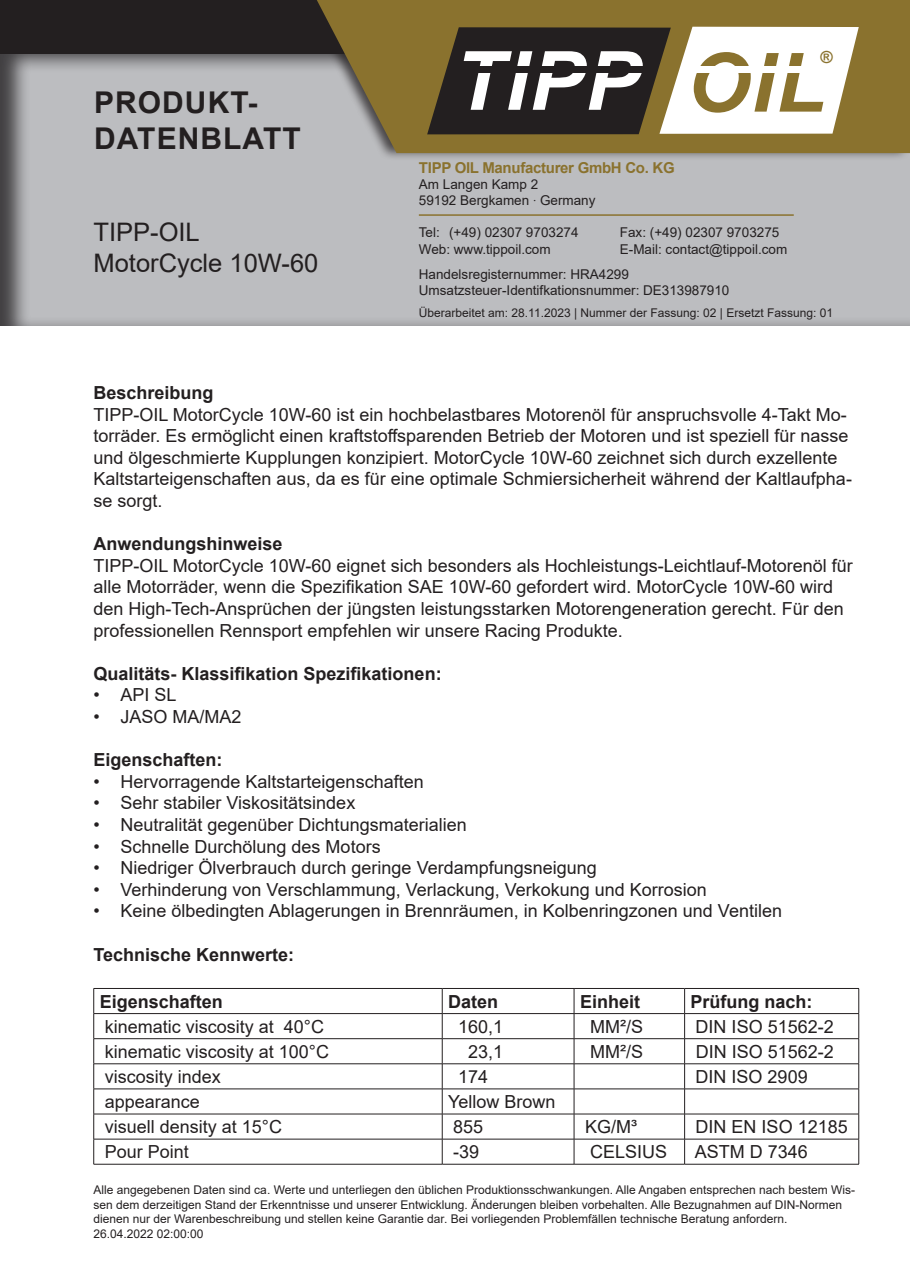
<style>
.page{position:relative;width:910px;height:1280px;background:#fff}
.page>*{position:absolute;margin:0;border:0;box-sizing:border-box;transform-origin:0 0}
.t1{font:italic 700 81.75px "Arial";letter-spacing:.015em;color:#fff}
.t2{font:700 30px/36px "Arial";letter-spacing:.035em;color:#231f20}
.t3{font:25.5px "Arial";color:#231f20}
.t4{font:18px/21.6px "Arial";color:#231f20}
.t5{font:700 18px "Arial";color:#231f20}
.t6{font:700 16.65px "Arial";color:#8a722e}
.t7{font:700 15px "Arial";letter-spacing:-.02em;color:#8a722e}
.t8{font:13.5px/16.4px "Arial";color:#231f20}
.t9{font:12px/14.4px "Arial";color:#231f20}
.s1{color:#8a722e}
.s2{font-family:"Helvetica Neue LT Std";font-weight:100;font-stretch:condensed}
</style>
<div class="page">
<div style="left:0;top:52px;width:910px;height:276px;background:#231f20;opacity:.75"></div>
<div style="left:0;top:0;width:910px;height:53px;background:#231f20"></div>
<div style="left:300px;top:0;width:610px;height:161px;background:#231f20;opacity:.75"></div>
<svg style="left:317px;top:0;width:593px;height:153px;fill:#8a722e"></svg>
<svg style="left:427px;top:27px;width:432px;height:107px"></svg>
<div style="left:454px;top:51px;width:183px;height:77px;background:#231f20"></div>
<div style="left:477px;top:66px;width:171px;height:7px;background:#231f20"></div>
<div style="left:694px;top:66px;width:109px;height:6px;background:#fff"></div>
<hr style="left:419px;top:214px;width:375px;height:2px;background:#8a722e">
<hr style="left:94px;top:988px;width:348px;height:1px;background:#231f20">
<hr style="left:442px;top:988px;width:132px;height:1px;background:#231f20">
<hr style="left:574px;top:988px;width:111px;height:1px;background:#231f20">
<hr style="left:685px;top:988px;width:174px;height:1px;background:#231f20">
<hr style="left:94px;top:1013px;width:348px;height:1px;background:#231f20">
<hr style="left:442px;top:1013px;width:132px;height:1px;background:#231f20">
<hr style="left:574px;top:1013px;width:111px;height:1px;background:#231f20">
<hr style="left:685px;top:1013px;width:174px;height:1px;background:#231f20">
<hr style="left:94px;top:1038px;width:348px;height:1px;background:#231f20">
<hr style="left:442px;top:1038px;width:132px;height:1px;background:#231f20">
<hr style="left:574px;top:1038px;width:111px;height:1px;background:#231f20">
<hr style="left:685px;top:1038px;width:174px;height:1px;background:#231f20">
<hr style="left:94px;top:1063px;width:348px;height:1px;background:#231f20">
<hr style="left:442px;top:1063px;width:132px;height:1px;background:#231f20">
<hr style="left:574px;top:1063px;width:111px;height:1px;background:#231f20">
<hr style="left:685px;top:1063px;width:174px;height:1px;background:#231f20">
<hr style="left:94px;top:1089px;width:348px;height:1px;background:#231f20">
<hr style="left:442px;top:1089px;width:132px;height:1px;background:#231f20">
<hr style="left:574px;top:1089px;width:111px;height:1px;background:#231f20">
<hr style="left:685px;top:1089px;width:174px;height:1px;background:#231f20">
<hr style="left:94px;top:1114px;width:348px;height:1px;background:#231f20">
<hr style="left:442px;top:1114px;width:132px;height:1px;background:#231f20">
<hr style="left:574px;top:1114px;width:111px;height:1px;background:#231f20">
<hr style="left:685px;top:1114px;width:174px;height:1px;background:#231f20">
<hr style="left:94px;top:1139px;width:348px;height:1px;background:#231f20">
<svg style="left:93px;top:989px;width:1px;height:175px"></svg>
<hr style="left:442px;top:1139px;width:132px;height:1px;background:#231f20">
<svg style="left:442px;top:989px;width:1px;height:175px"></svg>
<hr style="left:574px;top:1139px;width:111px;height:1px;background:#231f20">
<svg style="left:574px;top:989px;width:1px;height:175px"></svg>
<hr style="left:685px;top:1139px;width:174px;height:1px;background:#231f20">
<svg style="left:684px;top:989px;width:1px;height:175px"></svg>
<svg style="left:858px;top:989px;width:1px;height:175px"></svg>
<hr style="left:94px;top:1164px;width:348px;height:1px;background:#231f20">
<hr style="left:442px;top:1164px;width:132px;height:1px;background:#231f20">
<hr style="left:574px;top:1164px;width:111px;height:1px;background:#231f20">
<hr style="left:685px;top:1164px;width:174px;height:1px;background:#231f20">
<h2 class="t2" style="left:94px;top:85px;width:208px">PRODUKT-<br>DATENBLATT</h2>
<p class="t3" style="left:94px;top:215px;width:108px">TIPP-OIL</p>
<p class="t3" style="left:94px;top:245px;width:226px">MotorCycle 10W-60</p>
<h1 class="t1" style="left:454px;top:27px;width:373px">TIPP <span class="s1">OIL</span></h1>
<p class="t6" style="left:820px;top:47px;width:14px">®</p>
<p class="t7" style="left:419px;top:157px;width:257px">TIPP OIL Manufacturer GmbH Co. KG</p>
<p class="t8" style="left:419px;top:176px;width:178px">Am Langen Kamp 2<br>59192 Bergkamen <span class="s2">·</span> Germany</p>
<p class="t8" style="left:419px;top:224px;width:161px">Tel: (+49) 02307 9703274</p>
<p class="t8" style="left:620px;top:224px;width:161px">Fax: (+49) 02307 9703275</p>
<p class="t8" style="left:419px;top:240px;width:133px">Web: www.tippoil.com</p>
<p class="t8" style="left:419px;top:236px;width:370px;line-height:25.2px;text-indent:201px">E-Mail: contact@tippoil.com<br>Handelsregisternummer: HRA4299</p>
<p class="t8" style="left:419px;top:282px;width:312px">Umsatzsteuer-Identifkationsnummer: DE313987910</p>
<p class="t9" style="left:419px;top:306px;width:416px">Überarbeitet am: 28.11.2023 | Nummer der Fassung: 02 | Ersetzt Fassung: 01</p>
<p class="t5" style="left:94px;top:380px;width:122px">Beschreibung</p>
<p class="t4" style="left:94px;top:403px;width:760px">TIPP-OIL MotorCycle 10W-60 ist ein hochbelastbares Motorenöl für anspruchsvolle 4-Takt Mo&shy;torräder. Es ermöglicht einen kraftstoffsparenden Betrieb der Motoren und ist speziell für nasse und ölgeschmierte Kupplungen konzipiert. MotorCycle 10W-60 zeichnet sich durch exzellente Kaltstarteigenschaften aus, da es für eine optimale Schmiersicherheit während der Kaltlaufpha&shy;se sorgt.</p>
<p class="t5" style="left:94px;top:531px;width:191px">Anwendungshinweise</p>
<p class="t4" style="left:94px;top:555px;width:761px">TIPP-OIL MotorCycle 10W-60 eignet sich besonders als Hochleistungs-Leichtlauf-Motorenöl für alle Motorräder, wenn die Spezifikation SAE 10W-60 gefordert wird. MotorCycle 10W-60 wird den High-Tech-Ansprüchen der jüngsten leistungsstarken Motorengeneration gerecht. Für den professionellen Rennsport empfehlen wir unsere Racing Produkte.</p>
<p class="t5" style="left:94px;top:661px;width:350px">Qualitäts- Klassifikation Spezifikationen:</p>
<p class="t4" style="left:94px;top:684px;width:85px">• API SL</p>
<p class="t4" style="left:94px;top:706px;width:150px">• JASO MA/MA2</p>
<p class="t5" style="left:94px;top:747px;width:131px">Eigenschaften:</p>
<p class="t4" style="left:94px;top:771px;width:332px">• Hervorragende Kaltstarteigenschaften</p>
<p class="t4" style="left:94px;top:792px;width:263px">• Sehr stabiler Viskositätsindex</p>
<p class="t4" style="left:94px;top:814px;width:375px">• Neutralität gegenüber Dichtungsmaterialien</p>
<p class="t4" style="left:94px;top:835px;width:289px">• Schnelle Durchölung des Motors</p>
<p class="t4" style="left:94px;top:857px;width:505px">• Niedriger Ölverbrauch durch geringe Verdampfungsneigung</p>
<p class="t4" style="left:94px;top:879px;width:615px">• Verhinderung von Verschlammung, Verlackung, Verkokung und Korrosion</p>
<p class="t4" style="left:94px;top:900px;width:690px">• Keine ölbedingten Ablagerungen in Brennräumen, in Kolbenringzonen und Ventilen</p>
<p class="t5" style="left:94px;top:942px;width:202px">Technische Kennwerte:</p>
<p class="t5" style="left:100px;top:988px;width:125px">Eigenschaften</p>
<p class="t5" style="left:448px;top:988px;width:52px">Daten</p>
<p class="t5" style="left:580px;top:988px;width:62px">Einheit</p>
<p class="t5" style="left:691px;top:988px;width:124px">Prüfung nach:</p>
<p class="t4" style="left:105px;top:1015px;width:221px">kinematic viscosity at 40°C</p>
<p class="t4" style="left:458px;top:1015px;width:47px">160,1</p>
<p class="t4" style="left:590px;top:1015px;width:54px">MM²/S</p>
<p class="t4" style="left:696px;top:1015px;width:140px">DIN ISO 51562-2</p>
<p class="t4" style="left:105px;top:1040px;width:226px">kinematic viscosity at 100°C</p>
<p class="t4" style="left:468px;top:1040px;width:37px">23,1</p>
<p class="t4" style="left:590px;top:1040px;width:54px">MM²/S</p>
<p class="t4" style="left:696px;top:1040px;width:140px">DIN ISO 51562-2</p>
<p class="t4" style="left:105px;top:1066px;width:118px">viscosity index</p>
<p class="t4" style="left:458px;top:1066px;width:32px">174</p>
<p class="t4" style="left:696px;top:1066px;width:114px">DIN ISO 2909</p>
<p class="t4" style="left:105px;top:1091px;width:97px">appearance</p>
<p class="t4" style="left:448px;top:1091px;width:109px">Yellow Brown</p>
<p class="t4" style="left:105px;top:1116px;width:179px">visuell density at 15°C</p>
<p class="t4" style="left:453px;top:1116px;width:32px">855</p>
<p class="t4" style="left:585px;top:1116px;width:54px">KG/M³</p>
<p class="t4" style="left:696px;top:1116px;width:154px">DIN EN ISO 12185</p>
<p class="t4" style="left:105px;top:1141px;width:86px">Pour Point</p>
<p class="t4" style="left:453px;top:1141px;width:28px">-39</p>
<p class="t4" style="left:590px;top:1141px;width:79px">CELSIUS</p>
<p class="t4" style="left:695px;top:1141px;width:115px">ASTM D 7346</p>
<p class="t9" style="left:94px;top:1183px;width:763px">Alle angegebenen Daten sind ca. Werte und unterliegen den üblichen Produktionsschwankungen. Alle Angaben entsprechen nach bestem Wis&shy;sen dem derzeitigen Stand der Erkenntnisse und unserer Entwicklung. Änderungen bleiben vorbehalten. Alle Bezugnahmen auf DIN-Normen dienen nur der Warenbeschreibung und stellen keine Garantie dar. Bei vorliegenden Problemfällen technische Beratung anfordern.</p>
<p class="t9" style="left:94px;top:1226px;width:112px">26.04.2022 02:00:00</p>
</div>
